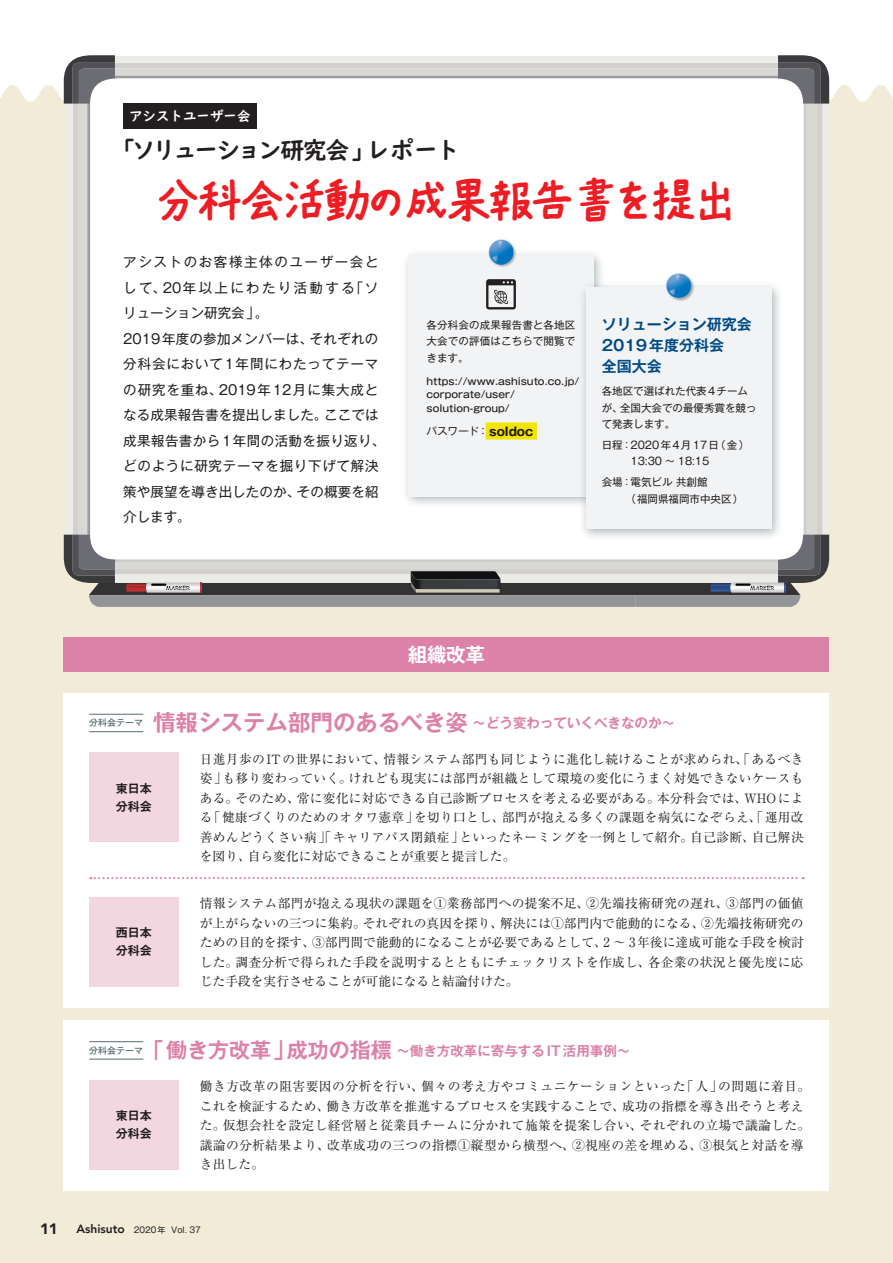
<style>
.page{position:relative;width:893px;height:1263px;background:#fff}
.page>*{position:absolute;margin:0;border:0;box-sizing:border-box;transform-origin:0 0}
.t1{font:48px "takumi syokeifont BP";letter-spacing:-.12em;color:#ee1d23}
.t2{font:24px "UD Digi Kyokasho N B";letter-spacing:-.09em;color:#231f20}
.t3{font:700 19.5px "Gothic MB101 Pr 6 De";color:#fff}
.t4{font:700 15px/21px "Gothic MB101 Pr 6 De";color:#004b87}
.t5{font:900 15px "Avenir";color:#231f20}
.t6{font:13.5px/25.5px "Gothic MB101 Pr 6";letter-spacing:.03em;color:#231f20}
.t7{font:700 13.5px "Gothic MB101 Pr 6 De";color:#dc81a7}
.t8{font:13.5px "UD Digi Kyokasho N B";color:#fff}
.t9{font:12.75px/19.5px "Ryumin Pr 6 N";letter-spacing:.02em;color:#231f20;text-align:justify}
.t10{font:700 12px/18px "Gothic MB101 Pr 6 De";color:#231f20}
.t11{font:10.5px/16.5px "Gothic MB101 Pr 6";color:#231f20}
.t12{font:500 9.75px/13.5px "Gothic MB101 Pr 6";color:#231f20}
.t13{font:500 9px "Gothic MB101 Pr 6";color:#5a6b71}
.t14{font:8.25px "Gothic MB101 Pr 6";color:#231f20}
.s1{font-weight:700;font-size:12px}
.s2{font-size:22.5px}
.s3{font-size:21px}
.s4{font-family:"Avenir";font-weight:800;font-size:12px}
</style>
<div class="page">
<div style="left:0;top:81px;width:893px;height:1182px;background:#f1ebd8"></div>
<svg style="left:65px;top:56px;width:764px;height:479px;fill:#ebebe7"></svg>
<div style="left:79px;top:68px;width:738px;height:467px;background:#dad8d5"></div>
<svg style="left:782px;top:104px;width:26px;height:431px"></svg>
<svg style="left:86px;top:75px;width:696px;height:460px"></svg>
<svg style="left:64px;top:55px;width:51px;height:49px"></svg>
<svg style="left:778px;top:55px;width:51px;height:49px"></svg>
<svg style="left:64px;top:535px;width:765px;height:72px"></svg>
<div style="left:64px;top:693px;width:765px;height:315px;background:#fff"></div>
<div style="left:64px;top:638px;width:765px;height:34px;background:#dc81a7"></div>
<div style="left:123px;top:104px;width:133px;height:25px;background:#231f20"></div>
<div style="left:401px;top:248px;width:205px;height:260px;background:#5a6b71;opacity:.5"></div>
<div style="left:408px;top:255px;width:186px;height:241px;background:#f2f3f4"></div>
<div style="left:579px;top:281px;width:204px;height:260px;background:#5a6b71;opacity:.5"></div>
<div style="left:586px;top:288px;width:185px;height:241px;background:#f2f3f4"></div>
<img style="left:475px;top:231px;width:50px;height:36px">
<img style="left:653px;top:265px;width:49px;height:36px">
<div style="left:64px;top:1020px;width:765px;height:171px;background:#fff"></div>
<svg style="left:486px;top:279px;width:30px;height:30px"></svg>
<div style="left:486px;top:422px;width:51px;height:17px;background:#f2e500"></div>
<hr style="left:89px;top:714px;width:54px;height:1px;background:#5a6b71">
<hr style="left:89px;top:731px;width:54px;height:1px;background:#5a6b71">
<hr style="left:89px;top:1041px;width:54px;height:1px;background:#5a6b71">
<hr style="left:89px;top:1059px;width:54px;height:1px;background:#5a6b71">
<div style="left:89px;top:753px;width:90px;height:89px;background:#f2d6e0"></div>
<div style="left:89px;top:897px;width:90px;height:89px;background:#f2d6e0"></div>
<div style="left:89px;top:1080px;width:90px;height:89px;background:#f2d6e0"></div>
<svg style="left:90px;top:877px;width:714px;height:2px"></svg>
<p class="t8" style="left:129px;top:108px;width:123px">アシストユーザー会</p>
<h2 class="t2" style="left:111px;top:136px;width:350px">「ソリューション研究会」レポート</h2>
<h1 class="t1" style="left:153px;top:176px;width:587px">分科会活動の成果報告書を提出</h1>
<p class="t6" style="left:123px;top:248px;width:263px">アシストのお客様主体のユーザー会として、20年以上にわたり活動する「ソリューション研究会」。<br>2019年度の参加メンバーは、それぞれの分科会において1年間にわたってテーマの研究を重ね、2019年12月に集大成となる成果報告書を提出しました。ここでは成果報告書から1年間の活動を振り返り、どのように研究テーマを掘り下げて解決策や展望を導き出したのか、その概要を紹介します。</p>
<p class="t11" style="left:427px;top:316px;width:150px;text-align:justify">各分科会の成果報告書と各地区大会での評価はこちらで閲覧できます。</p>
<p class="t12" style="left:427px;top:373px;width:154px">https://www.ashisuto.co.jp/ corporate/user/ solution-group/</p>
<p class="t11" style="left:427px;top:422px;width:108px">パスワード： <span class="s1">soldoc</span></p>
<p class="t4" style="left:602px;top:313px;width:151px">ソリューション研究会<br>2019年度分科会<br>全国大会</p>
<p class="t11" style="left:602px;top:382px;width:156px">各地区で選ばれた代表4チームが、全国大会での最優秀賞を競って発表します。</p>
<p class="t11" style="left:631px;top:436px;width:120px;text-indent:-29px">日程：2020年4月17日（金）<br>13:30 ～ 18:15</p>
<p class="t11" style="left:625px;top:473px;width:120px;text-indent:-24px">会場：電気ビル 共創館<br>（福岡県福岡市中央区）</p>
<h3 class="t3" style="left:408px;top:639px;width:78px">組織改革</h3>
<p class="t13" style="left:89px;top:715px;width:55px">分科会テーマ</p>
<p class="t7" style="left:153px;top:712px;width:523px"><span class="s2">情報システム部門のあるべき姿</span> ～どう変わっていくべきなのか～</p>
<p class="t10" style="left:116px;top:779px;width:37px">東日本分科会</p>
<p class="t10" style="left:116px;top:923px;width:37px">西日本分科会</p>
<p class="t9" style="left:200px;top:749px;width:605px">日進月歩のITの世界において、情報システム部門も同じように進化し続けることが求められ、「あるべき姿」も移り変わっていく。けれども現実には部門が組織として環境の変化にうまく対処できないケースもある。そのため、常に変化に対応できる自己診断プロセスを考える必要がある。本分科会では、WHOによる「健康づくりのためのオタワ憲章」を切り口とし、部門が抱える多くの課題を病気になぞらえ、「運用改善めんどうくさい病」「キャリアパス閉鎖症」といったネーミングを一例として紹介。自己診断、自己解決を図り、自ら変化に対応できることが重要と提言した。</p>
<p class="t9" style="left:200px;top:893px;width:605px">情報システム部門が抱える現状の課題を①業務部門への提案不足、②先端技術研究の遅れ、③部門の価値が上がらないの三つに集約。それぞれの真因を探り、解決には①部門内で能動的になる、②先端技術研究のための目的を探す、③部門間で能動的になることが必要であるとして、2 ～ 3年後に達成可能な手段を検討した。調査分析で得られた手段を説明するとともにチェックリストを作成し、各企業の状況と優先度に応じた手段を実行させることが可能になると結論付けた。</p>
<p class="t13" style="left:89px;top:1043px;width:55px">分科会テーマ</p>
<p class="t7" style="left:143px;top:1039px;width:489px"><span class="s3">「働き方改革」成功の指標</span> ～働き方改革に寄与するIT活用事例～</p>
<p class="t10" style="left:116px;top:1106px;width:37px">東日本分科会</p>
<p class="t9" style="left:200px;top:1076px;width:612px;text-align:left">働き方改革の阻害要因の分析を行い、個々の考え方やコミュニケーションといった「人」の問題に着目。これを検証するため、働き方改革を推進するプロセスを実践することで、成功の指標を導き出そうと考えた。仮想会社を設定し経営層と従業員チームに分かれて施策を提案し合い、それぞれの立場で議論した。議論の分析結果より、改革成功の三つの指標①縦型から横型へ、②視座の差を埋める、③根気と対話を導き出した。</p>
<p class="t5" style="left:40px;top:1216px;width:19px">11</p>
<p class="t14" style="left:77px;top:1223px;width:126px"><span class="s4">Ashisuto</span> 2020年 Vol. 37</p>
</div>
